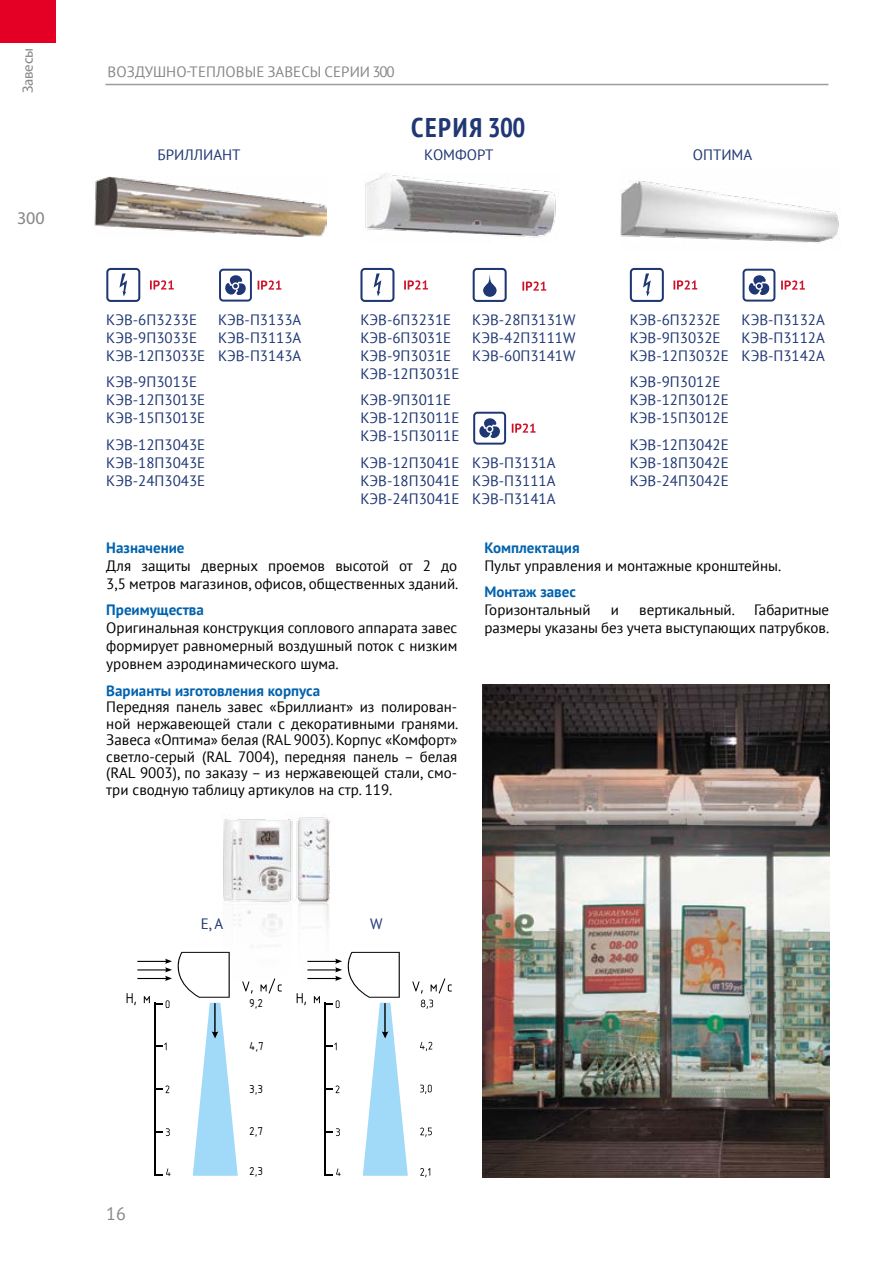
<style>
.page{position:relative;width:893px;height:1263px;background:#fff}
.page>*{position:absolute;margin:0;border:0;box-sizing:border-box;transform-origin:0 0}
.t1{font:700 condensed 27px "PT Sans";letter-spacing:.06em;color:#1f3773}
.t2{font:18px "Myriad Pro";color:#868786}
.t3{font:18px "PT Sans";color:#868786}
.t4{font:15px/16.5px "PT Sans";color:#000;text-align:justify}
.t5{font:15px/18px "PT Sans";color:#1f3773;text-align:justify}
.t6{font:700 15px "PT Sans";color:#0062ae}
.t7{font:15px "PT Sans";letter-spacing:.005em;color:#868786}
.t8{font:15px "Myriad Pro";letter-spacing:-.015em;color:#868786}
.t9{font:11.1px "GOST Common";color:#000}
</style>
<div class="page">
<hr style="left:105px;top:84px;width:723px;height:1px;background:#9c9c9d">
<div style="left:0;top:0;width:55px;height:43px;background:#e40024"></div>
<svg style="left:360px;top:268px;width:34px;height:34px"></svg>
<svg style="left:473px;top:268px;width:34px;height:34px"></svg>
<svg style="left:404px;top:280px;width:24px;height:9px"></svg>
<svg style="left:522px;top:281px;width:24px;height:10px"></svg>
<svg style="left:127px;top:952px;width:125px;height:224px"></svg>
<svg style="left:261px;top:990px;width:21px;height:3px"></svg>
<svg style="left:297px;top:952px;width:155px;height:225px"></svg>
<svg style="left:512px;top:423px;width:24px;height:10px"></svg>
<svg style="left:473px;top:412px;width:33px;height:33px"></svg>
<svg style="left:630px;top:268px;width:34px;height:34px"></svg>
<svg style="left:673px;top:280px;width:24px;height:9px"></svg>
<svg style="left:781px;top:280px;width:24px;height:10px"></svg>
<svg style="left:743px;top:269px;width:32px;height:33px"></svg>
<svg style="left:106px;top:268px;width:34px;height:34px"></svg>
<svg style="left:150px;top:280px;width:24px;height:9px"></svg>
<svg style="left:258px;top:280px;width:23px;height:10px"></svg>
<svg style="left:219px;top:269px;width:33px;height:33px"></svg>
<img style="left:365px;top:173px;width:191px;height:65px">
<img style="left:482px;top:685px;width:347px;height:493px">
<img style="left:222px;top:904px;width:114px;height:86px">
<img style="left:222px;top:817px;width:108px;height:87px">
<img style="left:94px;top:177px;width:232px;height:59px">
<img style="left:620px;top:180px;width:219px;height:63px">
<p class="t8" style="left:20px;top:93px;width:47px;rotate:-90deg">Завесы</p>
<p class="t2" style="left:17px;top:208px;width:29px">300</p>
<p class="t7" style="left:108px;top:62px;width:289px">ВОЗДУШНО-ТЕПЛОВЫЕ ЗАВЕСЫ СЕРИИ 300</p>
<h1 class="t1" style="left:411px;top:109px;width:116px">СЕРИЯ 300</h1>
<p class="t5" style="left:158px;top:146px;width:84px">БРИЛЛИАНТ</p>
<p class="t5" style="left:424px;top:146px;width:71px">КОМФОРТ</p>
<p class="t5" style="left:693px;top:146px;width:61px">ОПТИМА</p>
<p class="t5" style="left:106px;top:310px;width:100px;text-align:left">КЭВ-6П3233Е<br>КЭВ-9П3033Е<br>КЭВ-12П3033Е</p>
<p class="t5" style="left:106px;top:372px;width:100px;text-align:left">КЭВ-9П3013Е<br>КЭВ-12П3013Е<br>КЭВ-15П3013Е</p>
<p class="t5" style="left:106px;top:435px;width:100px">КЭВ-12П3043Е КЭВ-18П3043Е КЭВ-24П3043Е</p>
<p class="t5" style="left:218px;top:310px;width:85px">КЭВ-П3133А КЭВ-П3113А КЭВ-П3143А</p>
<p class="t5" style="left:360px;top:310px;width:100px;text-align:left">КЭВ-6П3231Е<br>КЭВ-6П3031Е<br>КЭВ-9П3031Е<br>КЭВ-12П3031Е</p>
<p class="t5" style="left:360px;top:390px;width:100px;text-align:left">КЭВ-9П3011Е<br>КЭВ-12П3011Е<br>КЭВ-15П3011Е</p>
<p class="t5" style="left:360px;top:453px;width:100px">КЭВ-12П3041Е КЭВ-18П3041Е КЭВ-24П3041Е</p>
<p class="t5" style="left:472px;top:310px;width:105px">КЭВ-28П3131W КЭВ-42П3111W КЭВ-60П3141W</p>
<p class="t5" style="left:472px;top:453px;width:85px">КЭВ-П3131А КЭВ-П3111А КЭВ-П3141А</p>
<p class="t5" style="left:630px;top:310px;width:100px;text-align:left">КЭВ-6П3232Е<br>КЭВ-9П3032Е<br>КЭВ-12П3032Е</p>
<p class="t5" style="left:630px;top:372px;width:100px;text-align:left">КЭВ-9П3012Е<br>КЭВ-12П3012Е<br>КЭВ-15П3012Е</p>
<p class="t5" style="left:630px;top:435px;width:100px">КЭВ-12П3042Е КЭВ-18П3042Е КЭВ-24П3042Е</p>
<p class="t5" style="left:742px;top:310px;width:85px">КЭВ-П3132А КЭВ-П3112А КЭВ-П3142А</p>
<p class="t6" style="left:106px;top:538px;width:80px">Назначение</p>
<p class="t4" style="left:106px;top:556px;width:354px;line-height:18px">Для защиты дверных проемов высотой от 2 до<br>3,5 метров магазинов, офисов, общественных зданий.</p>
<p class="t6" style="left:106px;top:600px;width:99px">Преимущества</p>
<p class="t4" style="left:106px;top:619px;width:353px;line-height:18px">Оригинальная конструкция соплового аппарата завес формирует равномерный воздушный поток с низким уровнем аэродинамического шума.</p>
<p class="t6" style="left:106px;top:681px;width:215px">Варианты изготовления корпуса</p>
<p class="t4" style="left:106px;top:698px;width:354px">Передняя панель завес «Бриллиант» из полирован&shy;ной нержавеющей стали с декоративными гранями.<br>Завеса «Оптима» белая (RAL 9003). Корпус «Комфорт» светло-серый (RAL 7004), передняя панель – белая (RAL 9003), по заказу – из нержавеющей стали, смо&shy;три сводную таблицу артикулов на стр. 119.</p>
<p class="t6" style="left:484px;top:538px;width:97px">Комплектация</p>
<p class="t4" style="left:484px;top:557px;width:298px">Пульт управления и монтажные кронштейны.</p>
<p class="t6" style="left:484px;top:582px;width:93px">Монтаж завес</p>
<p class="t4" style="left:484px;top:601px;width:108px">Горизонтальный</p>
<p class="t4" style="left:611px;top:601px;width:10px">и</p>
<p class="t4" style="left:639px;top:601px;width:97px">вертикальный.</p>
<p class="t4" style="left:484px;top:601px;width:346px;line-height:18px;text-align:right">Габаритные<br>размеры указаны без учета выступающих патрубков.</p>
<p class="t3" style="left:106px;top:1202px;width:21px">16</p>
<p class="t5" style="left:201px;top:914px;width:24px">E, А</p>
<p class="t5" style="left:370px;top:914px;width:14px">W</p>
<p class="t9" style="left:249px;top:999px;width:15px">9,2</p>
<p class="t9" style="left:249px;top:1042px;width:16px">4,7</p>
<p class="t9" style="left:249px;top:1084px;width:15px">3,3</p>
<p class="t9" style="left:249px;top:1127px;width:15px">2,7</p>
<p class="t9" style="left:249px;top:1167px;width:15px">2,3</p>
</div>
